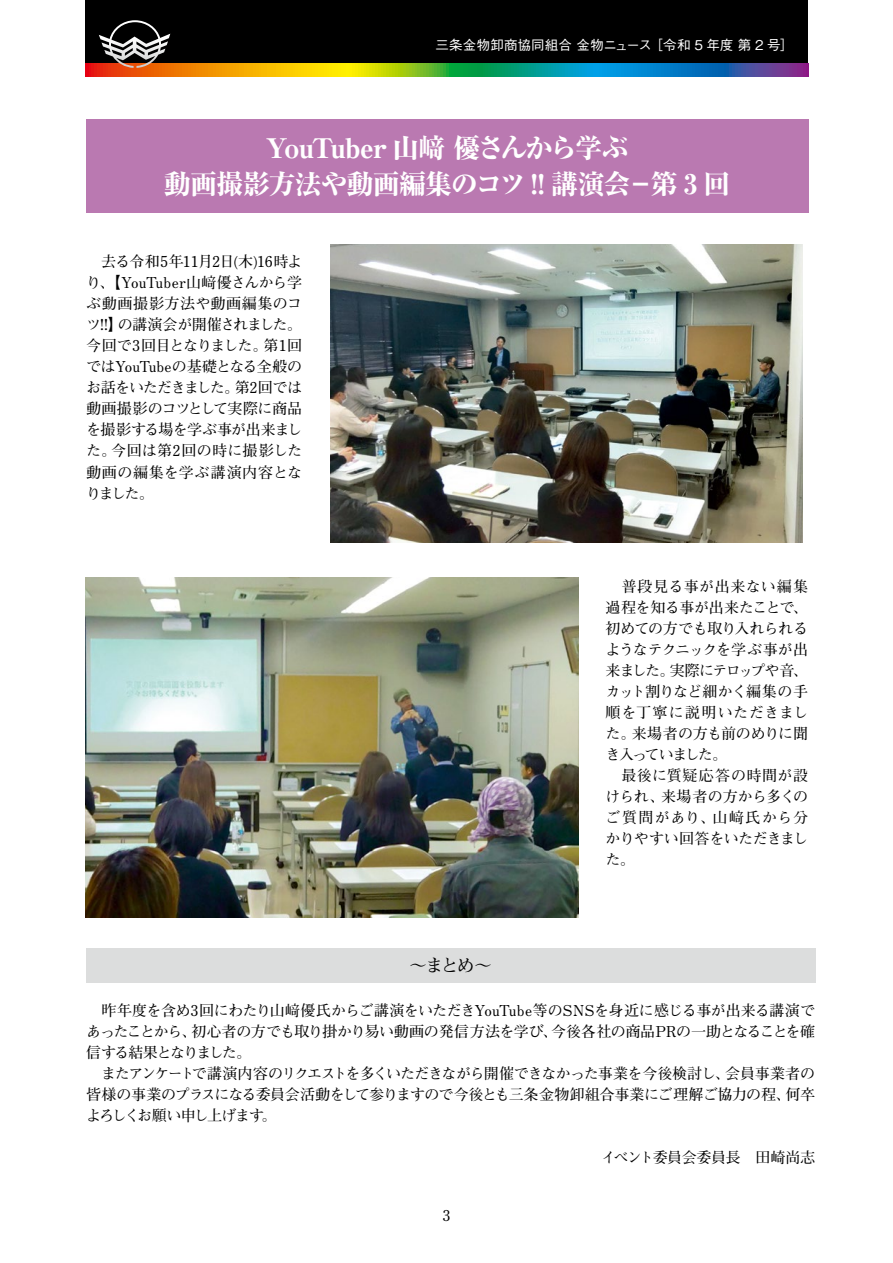
<style>
.page{position:relative;width:893px;height:1263px;background:#fff}
.page>*{position:absolute;margin:0;border:0;box-sizing:border-box;transform-origin:0 0}
.t1{font:800 27px/36px "Ryumin Pr 5";letter-spacing:-.035em;color:#fff;text-align:center}
.t2{font:700 18px "Futo Min A101 Pr 5";color:#000}
.t3{font:700 15px/21px "Futo Min A101 Pr 5";letter-spacing:-.025em;color:#000}
.t4{font:500 13.5px "Gothic BBB Pr 5";letter-spacing:.01em;color:#fff}
</style>
<div class="page">
<div style="left:85px;top:0;width:723px;height:64px;background:#000"></div>
<svg style="left:85px;top:64px;width:723px;height:13px;background:#769256"></svg>
<svg style="left:99px;top:20px;width:71px;height:48px"></svg>
<div style="left:86px;top:948px;width:729px;height:35px;background:#dcdddd"></div>
<div style="left:86px;top:119px;width:722px;height:94px;background:#ba79b1"></div>
<img style="left:330px;top:244px;width:472px;height:298px">
<img style="left:85px;top:577px;width:493px;height:341px">
<p class="t4" style="left:435px;top:34px;width:360px">三条金物卸商協同組合 金物ニュース ［令和 5 年度 第 2 号］</p>
<h1 class="t1" style="left:164px;top:128px;width:568px">YouTuber 山﨑 優さんから学ぶ<br>動画撮影方法や動画編集のコツ !! 講演会－第 3 回</h1>
<p class="t3" style="left:86px;top:250px;width:218px;text-align:justify">　去る令和5年11月2日(木)16時より、【YouTuber山﨑優さんから学ぶ動画撮影方法や動画編集のコツ!!】の講演会が開催されました。今回で3回目となりました。第1回ではYouTubeの基礎となる全般のお話をいただきました。第2回では動画撮影のコツとして実際に商品を撮影する場を学ぶ事が出来ました。今回は第2回の時に撮影した動画の編集を学ぶ講演内容となりました。</p>
<p class="t2" style="left:409px;top:951px;width:85px">～まとめ～</p>
<p class="t3" style="left:606px;top:574px;width:204px">　普段見る事が出来ない編集過程を知る事が出来たことで、初めての方でも取り入れられるようなテクニックを学ぶ事が出来ました。実際にテロップや音、カット割りなど細かく編集の手順を丁寧に説明いただきました。来場者の方も前のめりに聞き入っていました。<br>　最後に質疑応答の時間が設けられ、来場者の方から多くのご質問があり、山﨑氏から分かりやすい回答をいただきました。</p>
<p class="t3" style="left:86px;top:998px;width:730px">　昨年度を含め3回にわたり山﨑優氏からご講演をいただきYouTube等のSNSを身近に感じる事が出来る講演であったことから、初心者の方でも取り掛かり易い動画の発信方法を学び、今後各社の商品PRの一助となることを確信する結果となりました。<br>　またアンケートで講演内容のリクエストを多くいただきながら開催できなかった事業を今後検討し、会員事業者の皆様の事業のプラスになる委員会活動をして参りますので今後とも三条金物卸組合事業にご理解ご協力の程、何卒よろしくお願い申し上げます。</p>
<p class="t3" style="left:601px;top:1145px;width:216px">イベント委員会委員長　田崎尚志</p>
<p class="t3" style="left:442px;top:1203px;width:10px">3</p>
</div>
